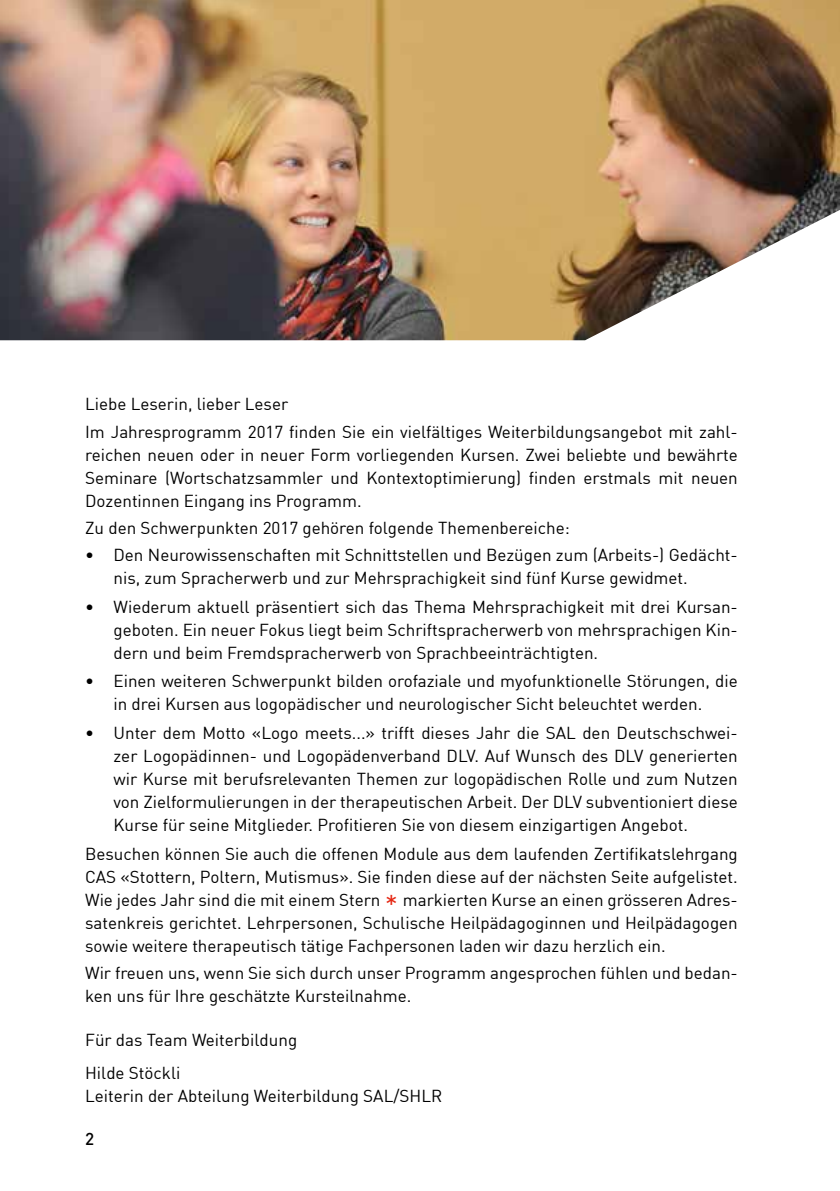
<style>
.page{position:relative;width:840px;height:1191px;background:#fff}
.page>*{position:absolute;margin:0;border:0;box-sizing:border-box;transform-origin:0 0}
.t1{font:28px "DIN";color:#e52713}
.t2{font:17px/23px "DIN";color:#000;text-align:justify}
.t3{font:500 17px "DIN";color:#000}
</style>
<div class="page">
<img style="left:0;top:0;width:839px;height:340px">
<p class="t2" style="left:85px;top:390px;width:653px;line-height:27.2px">Liebe Leserin, lieber Leser<br>Im Jahresprogramm 2017 finden Sie ein vielfältiges Weiterbildungsangebot mit zahl-</p>
<p class="t2" style="left:85px;top:442px;width:653px">reichen neuen oder in neuer Form vorliegenden Kursen. Zwei beliebte und bewährte Seminare (Wortschatzsammler und Kontextoptimierung) finden erstmals mit neuen Dozentinnen Eingang ins Programm.</p>
<p class="t2" style="left:85px;top:516px;width:486px">Zu den Schwerpunkten 2017 gehören folgende Themenbereiche:</p>
<p class="t2" style="left:113px;top:543px;width:625px;text-indent:-28px">• Den Neurowissenschaften mit Schnittstellen und Bezügen zum (Arbeits-) Gedächt&shy;nis, zum Spracherwerb und zur Mehrsprachigkeit sind fünf Kurse gewidmet.</p>
<p class="t2" style="left:113px;top:595px;width:625px;text-indent:-28px">• Wiederum aktuell präsentiert sich das Thema Mehrsprachigkeit mit drei Kursan&shy;geboten. Ein neuer Fokus liegt beim Schriftspracherwerb von mehrsprachigen Kin&shy;dern und beim Fremdspracherwerb von Sprachbeeinträchtigten.</p>
<p class="t2" style="left:85px;top:669px;width:653px;text-align:center">• Einen weiteren Schwerpunkt bilden orofaziale und myofunktionelle Störungen, die in drei Kursen aus logopädischer und neurologischer Sicht beleuchtet werden.</p>
<p class="t2" style="left:113px;top:721px;width:625px;text-indent:-28px">• Unter dem Motto «Logo meets...» trifft dieses Jahr die SAL den Deutschschwei&shy;zer Logopädinnen- und Logopädenverband DLV. Auf Wunsch des DLV generierten wir Kurse mit berufsrelevanten Themen zur logopädischen Rolle und zum Nutzen von Zielformulierungen in der therapeutischen Arbeit. Der DLV subventioniert diese Kurse für seine Mitglieder. Profitieren Sie von diesem einzigartigen Angebot.</p>
<p class="t2" style="left:85px;top:842px;width:653px">Besuchen können Sie auch die offenen Module aus dem laufenden Zertifikatslehrgang CAS «Stottern, Poltern, Mutismus». Sie finden diese auf der nächsten Seite aufgelistet.<br>Wie jedes Jahr sind die mit einem Stern</p>
<p class="t2" style="left:85px;top:888px;width:653px;text-indent:317px">markierten Kurse an einen grösseren Adres&shy;satenkreis gerichtet. Lehrpersonen, Schulische Heilpädagoginnen und Heilpädagogen sowie weitere therapeutisch tätige Fachpersonen laden wir dazu herzlich ein.</p>
<p class="t2" style="left:85px;top:961px;width:653px">Wir freuen uns, wenn Sie sich durch unser Programm angesprochen fühlen und bedan&shy;ken uns für Ihre geschätzte Kursteilnahme.</p>
<p class="t2" style="left:85px;top:1023px;width:213px;line-height:33px">Für das Team Weiterbildung<br>Hilde Stöckli</p>
<p class="t2" style="left:85px;top:1084px;width:358px">Leiterin der Abteilung Weiterbildung SAL/SHLR</p>
<h1 class="t1" style="left:385px;top:887px;width:15px">*</h1>
<p class="t3" style="left:85px;top:1127px;width:11px">2</p>
</div>
